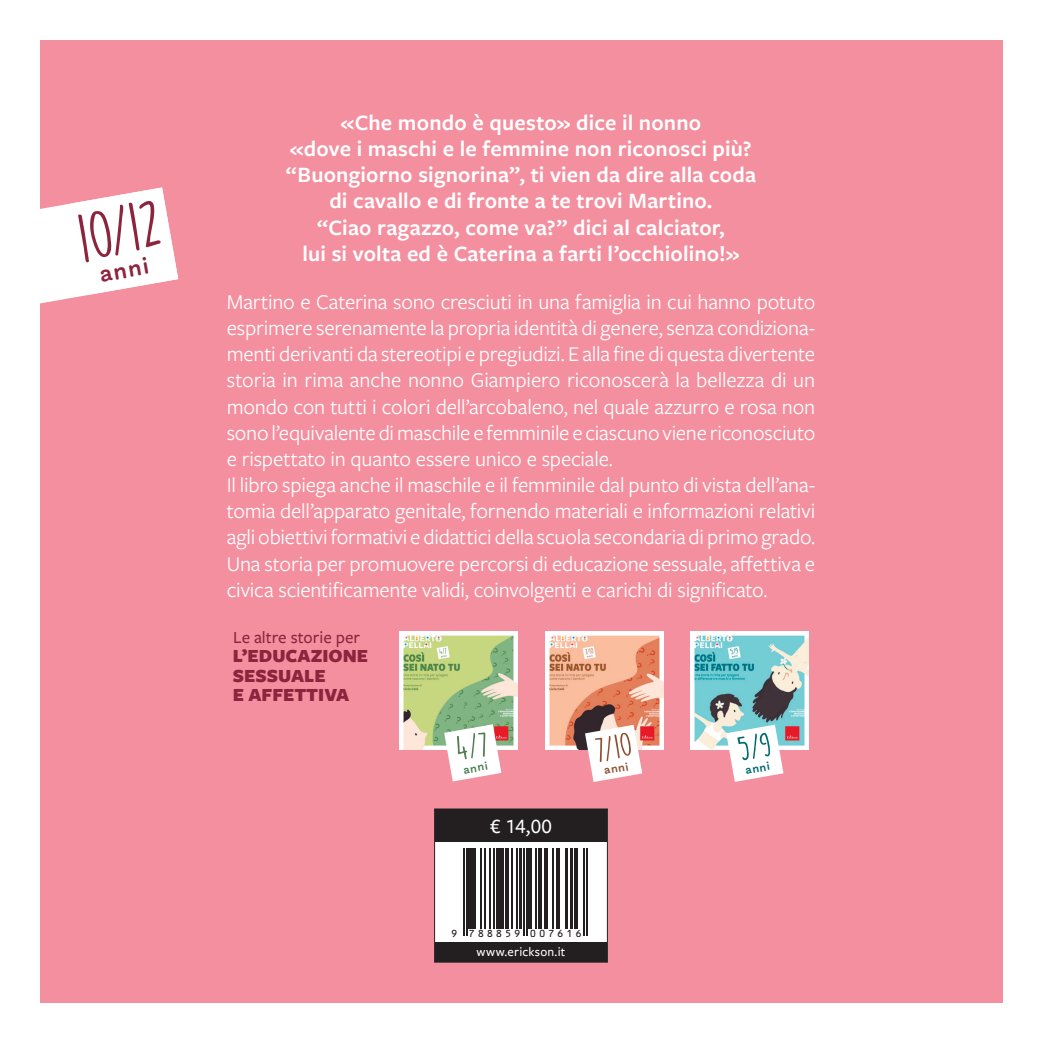
<style>
.page{position:relative;width:1042px;height:1042px;background:#fff}
.page>*{position:absolute;margin:0;border:0;box-sizing:border-box;transform-origin:0 0}
.t1{font:24.5px "Freight Round Pro Semi";color:#8c243d}
.t2{font:600 22.75px/26.2px "Freight Sans Pro";letter-spacing:.005em;color:#fff;text-align:center}
.t3{font:21.88px/26.1px "Freight Sans Pro";letter-spacing:-.01em;color:#fff}
.t4{font:500 21px "Freight Sans Pro";color:#fff}
.t5{font:900 19.25px/19.2px "Freight Sans Pro";color:#8c243d}
.t6{font:500 17.5px "Freight Sans Pro";color:#8c243d}
.t7{font:500 13.12px "Freight Sans Pro";letter-spacing:.015em;color:#fff}
.t8{font:12.25px "Freight Round Pro Semi";color:#4f7d50}
.t9{font:12.25px "Freight Round Pro Semi";color:#8e502e}
.t10{font:12.25px "Freight Round Pro Semi";color:#006a6c}
.t11{font:9.8px "OCRB Std";letter-spacing:.215em;color:#231f20}
</style>
<div class="page">
<div style="left:40px;top:40px;width:962px;height:962px;background:#f48f9f"></div>
<svg style="left:40px;top:187px;width:138px;height:117px"></svg>
<img style="left:691px;top:631px;width:118px;height:118px">
<img style="left:400px;top:631px;width:117px;height:118px">
<img style="left:545px;top:631px;width:118px;height:118px">
<svg style="left:444px;top:724px;width:57px;height:57px;background:#e9ddd9"></svg>
<svg style="left:585px;top:725px;width:57px;height:57px;background:#ecd7d6"></svg>
<svg style="left:726px;top:724px;width:57px;height:58px;background:#e0e2e5"></svg>
<svg style="left:434px;top:808px;width:174px;height:155px;background:#656162"></svg>
<svg style="left:449px;top:848px;width:147px;height:89px;background:#d1d0d1"></svg>
<hr style="left:463px;top:848px;width:1px;height:87px;background:#231f20">
<hr style="left:466px;top:848px;width:1px;height:87px;background:#231f20">
<hr style="left:468px;top:848px;width:4px;height:81px;background:#231f20">
<hr style="left:473px;top:848px;width:3px;height:81px;background:#231f20">
<hr style="left:480px;top:848px;width:1px;height:81px;background:#231f20">
<hr style="left:484px;top:848px;width:1px;height:81px;background:#231f20">
<hr style="left:489px;top:848px;width:2px;height:81px;background:#231f20">
<hr style="left:493px;top:848px;width:1px;height:81px;background:#231f20">
<hr style="left:496px;top:848px;width:2px;height:81px;background:#231f20">
<hr style="left:500px;top:848px;width:4px;height:81px;background:#231f20">
<hr style="left:505px;top:848px;width:4px;height:81px;background:#231f20">
<hr style="left:511px;top:848px;width:2px;height:81px;background:#231f20">
<hr style="left:517px;top:848px;width:1px;height:81px;background:#231f20">
<hr style="left:519px;top:848px;width:3px;height:81px;background:#231f20">
<hr style="left:523px;top:848px;width:1px;height:87px;background:#231f20">
<hr style="left:526px;top:848px;width:1px;height:87px;background:#231f20">
<hr style="left:528px;top:848px;width:4px;height:81px;background:#231f20">
<hr style="left:535px;top:848px;width:1px;height:81px;background:#231f20">
<hr style="left:538px;top:848px;width:3px;height:81px;background:#231f20">
<hr style="left:544px;top:848px;width:1px;height:81px;background:#231f20">
<hr style="left:547px;top:848px;width:1px;height:81px;background:#231f20">
<hr style="left:552px;top:848px;width:1px;height:81px;background:#231f20">
<hr style="left:556px;top:848px;width:1px;height:81px;background:#231f20">
<hr style="left:558px;top:848px;width:2px;height:81px;background:#231f20">
<hr style="left:565px;top:848px;width:3px;height:81px;background:#231f20">
<hr style="left:570px;top:848px;width:3px;height:81px;background:#231f20">
<hr style="left:574px;top:848px;width:1px;height:81px;background:#231f20">
<hr style="left:577px;top:848px;width:1px;height:81px;background:#231f20">
<hr style="left:583px;top:848px;width:1px;height:87px;background:#231f20">
<hr style="left:586px;top:848px;width:1px;height:87px;background:#231f20">
<p class="t1" style="left:97px;top:260px;width:51px;rotate:-10deg">anni</p>
<p class="t2" style="left:286px;top:109px;width:471px">«Che mondo è questo» dice il nonno<br>«dove i maschi e le femmine non riconosci più? “Buongiorno signorina”, ti vien da dire alla coda di cavallo e di fronte a te trovi Martino.<br>“Ciao ragazzo, come va?” dici al calciator,<br>lui si volta ed è Caterina a farti l’occhiolino!»</p>
<p class="t3" style="left:227px;top:288px;width:590px">Martino e Caterina sono cresciuti in una famiglia in cui hanno potuto esprimere serenamente la propria identità di genere, senza condiziona&shy;menti derivanti da stereotipi e pregiudizi. E alla fine di questa divertente storia in rima anche nonno Giampiero riconoscerà la bellezza di un mondo con tutti i colori dell’arcobaleno, nel quale azzurro e rosa non sono l’equivalente di maschile e femminile e ciascuno viene riconosciuto e rispettato in quanto essere unico e speciale.<br>Il libro spiega anche il maschile e il femminile dal punto di vista dell’ana&shy;tomia dell’apparato genitale, fornendo materiali e informazioni relativi agli obiettivi formativi e didattici della scuola secondaria di primo grado.<br>Una storia per promuovere percorsi di educazione sessuale, affettiva e civica scientificamente validi, coinvolgenti e carichi di significato.</p>
<p class="t6" style="left:233px;top:626px;width:128px">Le altre storie per</p>
<p class="t5" style="left:233px;top:646px;width:137px">L’EDUCAZIONE<br>SESSUALE<br>E AFFETTIVA</p>
<p class="t8" style="left:462px;top:762px;width:26px;rotate:-10deg">anni</p>
<p class="t9" style="left:603px;top:763px;width:26px;rotate:-10deg">anni</p>
<p class="t10" style="left:744px;top:763px;width:26px;rotate:-10deg">anni</p>
<p class="t4" style="left:490px;top:811px;width:64px">€ 14,00</p>
<p class="t11" style="left:451px;top:928px;width:133px">9 788859 007616</p>
<p class="t7" style="left:477px;top:943px;width:90px">www.erickson.it</p>
</div>
